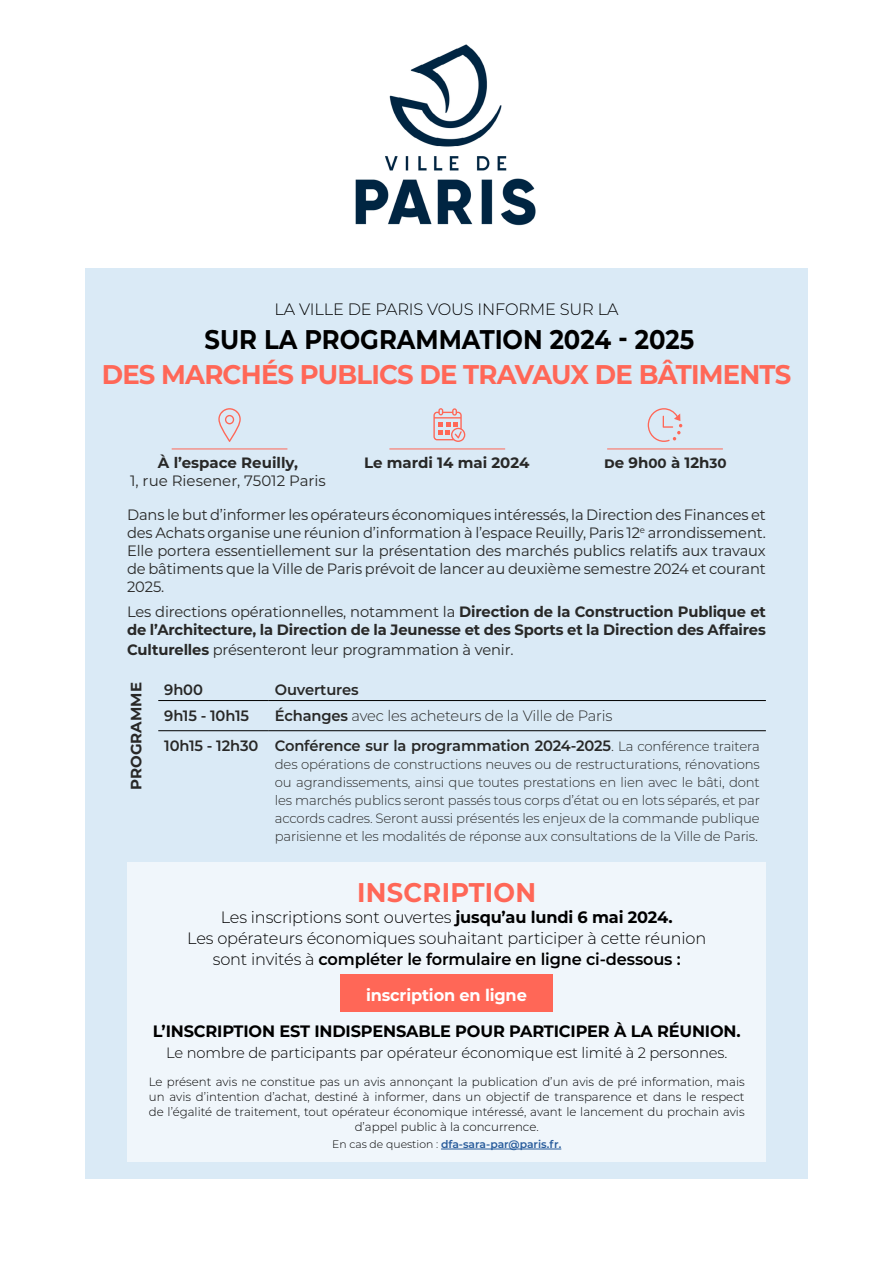
<style>
.page{position:relative;width:893px;height:1263px;background:#fff}
.page>*{position:absolute;margin:0;border:0;box-sizing:border-box;transform-origin:0 0}
.t1{font:700 27px "Montserrat";letter-spacing:-.03em;color:#ff6757;scale:.96 1}
.t2{font:700 27px "Montserrat";color:#000;scale:.9 1}
.t3{font:700 27px "Montserrat";letter-spacing:.01em;color:#ff6757;scale:.95 1}
.t4{font:300 16.5px/21px "Montserrat";letter-spacing:-.01em;color:#000;text-align:center}
.t5{font:700 16.5px "Montserrat";letter-spacing:-.01em;color:#000}
.t6{font:700 16.5px "Montserrat";letter-spacing:-.01em;color:#fff}
.t7{font:15px/18px "Montserrat";letter-spacing:-.01em;color:#282827;text-align:justify}
.t8{font:700 15px/18px "Montserrat";letter-spacing:-.01em;color:#282827}
.t9{font:600 15px/30px "Montserrat";letter-spacing:-.01em;color:#282827}
.t10{font:300 15px "Montserrat";letter-spacing:-.01em;color:#000}
.t11{font:300 13.5px/18px "Montserrat";letter-spacing:-.01em;color:#282827;text-align:justify}
.t12{font:300 12px/15px "Montserrat";color:#000;text-align:center}
.t13{font:600 10.8px "Montserrat";color:#275b9b}
.s1{font-size:13.5px}
.s2{font-weight:400}
.s3{font-weight:700}
.s4{font-weight:300}
.s5{font-weight:300;font-size:13.5px}
.s6{font-size:15px}
.s7{font-weight:600}
.s8{font-weight:300;color:#000}
</style>
<div class="page">
<img style="left:355px;top:44px;width:181px;height:182px">
<div style="left:85px;top:268px;width:723px;height:911px;background:#daeaf6"></div>
<div style="left:128px;top:862px;width:638px;height:300px;background:#f0f6fb"></div>
<hr style="left:441px;top:1149px;width:120px;height:1px;background:#275b9b">
<svg style="left:648px;top:408px;width:34px;height:34px"></svg>
<hr style="left:607px;top:449px;width:116px;height:1px;background:#ff6757">
<hr style="left:389px;top:449px;width:116px;height:1px;background:#ff6757">
<svg style="left:433px;top:408px;width:32px;height:34px"></svg>
<hr style="left:172px;top:449px;width:115px;height:1px;background:#ff6757">
<svg style="left:218px;top:408px;width:23px;height:34px"></svg>
<hr style="left:158px;top:700px;width:111px;height:1px;background:#000">
<hr style="left:269px;top:700px;width:497px;height:1px;background:#000">
<hr style="left:158px;top:730px;width:111px;height:1px;background:#000">
<hr style="left:269px;top:730px;width:497px;height:1px;background:#000">
<div style="left:340px;top:975px;width:213px;height:37px;background:#ff6757"></div>
<p class="t4" style="left:275px;top:298px;width:345px">LA VILLE DE PARIS VOUS INFORME SUR LA</p>
<h1 class="t2" style="left:205px;top:320px;width:545px">SUR LA PROGRAMMATION 2024 - 2025</h1>
<h1 class="t1" style="left:102px;top:355px;width:720px">DES MARCHÉS PUBLICS DE TRAVAUX DE BÂTIMENTS</h1>
<p class="t8" style="left:158px;top:453px;width:142px">À l’espace Reuilly,</p>
<p class="t7" style="left:130px;top:471px;width:197px">1, rue Riesener, 75012 Paris</p>
<p class="t8" style="left:364px;top:453px;width:167px">Le mardi 14 mai 2024</p>
<p class="t8" style="left:604px;top:453px;width:124px">De 9h<span class="s1">00</span> à 12h<span class="s1">30</span></p>
<p class="t7" style="left:127px;top:505px;width:640px">Dans le but d’informer les opérateurs économiques intéressés, la Direction des Finances et des Achats organise une réunion d’information à l’espace Reuilly, Paris 12<sup>e</sup> arrondissement.<br>Elle portera essentiellement sur la présentation des marchés publics relatifs aux travaux de bâtiments que la Ville de Paris prévoit de lancer au deuxième semestre 2024 et courant 2025.</p>
<p class="t8" style="left:127px;top:602px;width:640px"><span class="s2">Les directions opérationnelles, notamment la</span> Direction de la Construction Publique et de l’Architecture, la Direction de la Jeunesse et des Sports et la Direction des Affaires</p>
<p class="t7" style="left:127px;top:640px;width:388px"><span class="s3">Culturelles</span> présenteront leur programmation à venir.</p>
<p class="t8" style="left:127px;top:790px;width:109px;rotate:-90deg">PROGRAMME</p>
<p class="t9" style="left:164px;top:673px;width:40px">9h00</p>
<p class="t9" style="left:275px;top:673px;width:85px">Ouvertures</p>
<p class="t9" style="left:164px;top:700px;width:86px">9h15 - 10h15</p>
<p class="t9" style="left:164px;top:700px;width:597px;text-indent:111px">Échanges <span class="s4">avec les acheteurs de la Ville de Paris<br></span>10h15 - 12h30 Conférence sur la programmation 2024-2025<span class="s4">.</span> <span class="s5">La conférence traitera</span></p>
<p class="t11" style="left:275px;top:755px;width:487px">des opérations de constructions neuves ou de restructurations, rénovations ou agrandissements, ainsi que toutes prestations en lien avec le bâti, dont les marchés publics seront passés tous corps d’état ou en lots séparés, et par accords cadres. Seront aussi présentés les enjeux de la commande publique parisienne et les modalités de réponse aux consultations de la Ville de Paris<span class="s6">.</span></p>
<h1 class="t3" style="left:357px;top:873px;width:190px">INSCRIPTION</h1>
<p class="t4" style="left:187px;top:906px;width:520px">Les inscriptions sont ouvertes <span class="s3">jusqu’au lundi 6 mai 2024.<br></span>Les opérateurs économiques souhaitant participer à cette réunion sont invités à <span class="s7">compléter le formulaire en ligne ci-dessous :</span></p>
<p class="t6" style="left:366px;top:984px;width:162px">inscription en ligne</p>
<p class="t5" style="left:153px;top:1019px;width:589px">L’INSCRIPTION EST INDISPENSABLE POUR PARTICIPER À LA RÉUNION.</p>
<p class="t10" style="left:166px;top:1042px;width:563px">Le nombre de participants par opérateur économique est limité à 2 personnes.</p>
<p class="t12" style="left:149px;top:1073px;width:597px">Le présent avis ne constitue pas un avis annonçant la publication d’un avis de pré information, mais un avis d’intention d’achat, destiné à informer, dans un objectif de transparence et dans le respect de l’égalité de traitement, tout opérateur économique intéressé, avant le lancement du prochain avis d’appel public à la concurrence.</p>
<p class="t13" style="left:332px;top:1136px;width:231px"><span class="s8">En cas de question :</span> dfa-sara-par@paris.fr.</p>
</div>
